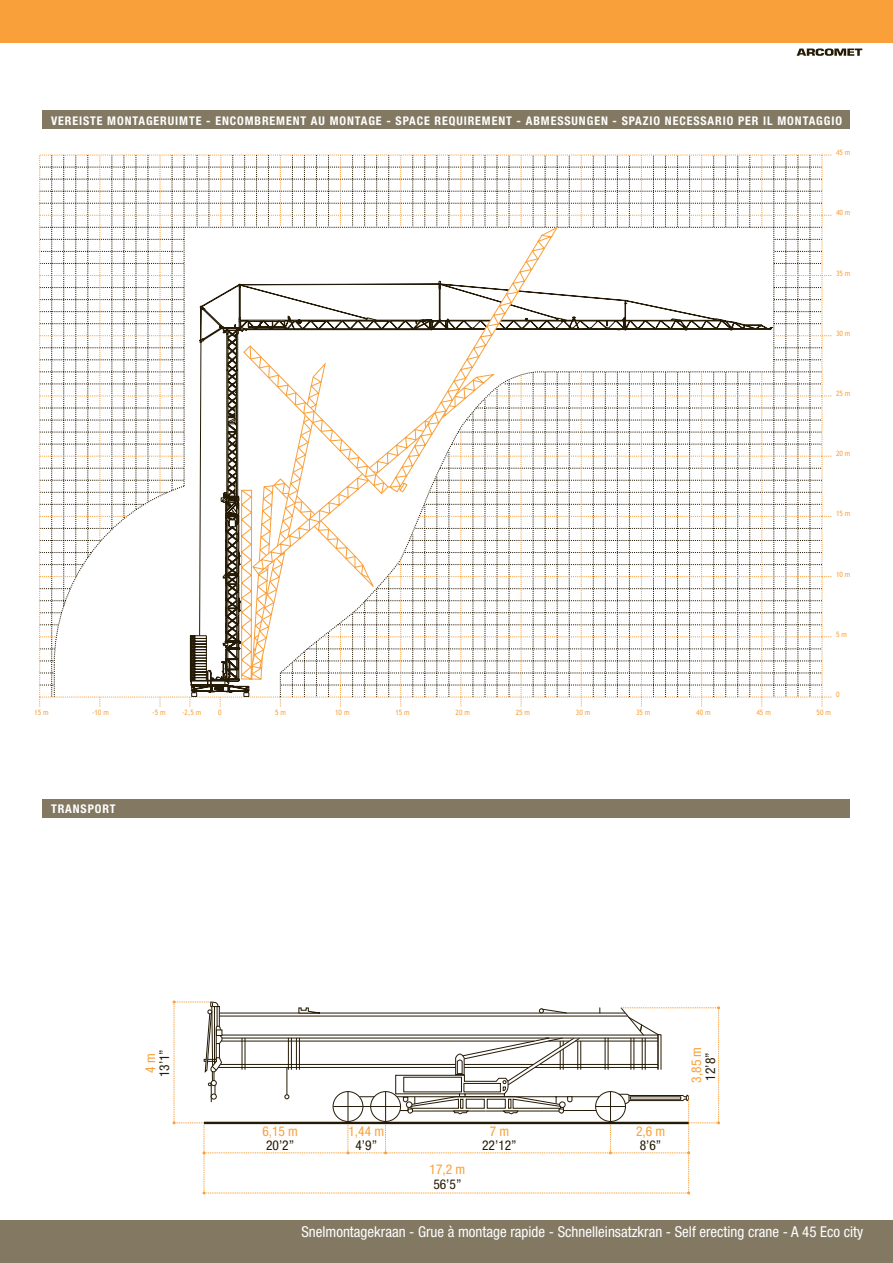
<style>
.page{position:relative;width:893px;height:1263px;background:#fff}
.page>*{position:absolute;margin:0;border:0;box-sizing:border-box;transform-origin:0 0}
.t1{font:condensed 15px "Helvetica Neue LT";color:#fff}
.t2{font:condensed 13.5px "Helvetica Neue LT";color:#251a05}
.t3{font:condensed 13.5px "Helvetica Neue LT";color:#f9a03a}
.t4{font:700 condensed 12px "Helvetica Neue LT";letter-spacing:.075em;color:#fff}
.t5{font:7.35px "Trebuchet MS";color:#f9a03a;scale:.9 1}
</style>
<div class="page">
<div style="left:0;top:1220px;width:893px;height:43px;background:#837963"></div>
<svg style="left:173px;top:1000px;width:547px;height:194px"></svg>
<svg style="left:39px;top:155px;width:793px;height:552px"></svg>
<svg style="left:250px;top:226px;width:308px;height:268px"></svg>
<div style="left:43px;top:799px;width:807px;height:19px;background:#837963"></div>
<div style="left:43px;top:111px;width:807px;height:18px;background:#837963"></div>
<svg style="left:797px;top:48px;width:65px;height:8px"></svg>
<div style="left:0;top:0;width:893px;height:43px;background:#f9a03a"></div>
<p class="t4" style="left:51px;top:113px;width:792px">VEREISTE MONTAGERUIMTE - ENCOMBREMENT AU MONTAGE - SPACE REQUIREMENT - ABMESSUNGEN - SPAZIO NECESSARIO PER IL MONTAGGIO</p>
<p class="t5" style="left:836px;top:148px;width:18px">45 m</p>
<p class="t5" style="left:836px;top:208px;width:18px">40 m</p>
<p class="t5" style="left:836px;top:269px;width:18px">35 m</p>
<p class="t5" style="left:836px;top:329px;width:18px">30 m</p>
<p class="t5" style="left:836px;top:389px;width:18px">25 m</p>
<p class="t5" style="left:836px;top:449px;width:18px">20 m</p>
<p class="t5" style="left:836px;top:509px;width:18px">15 m</p>
<p class="t5" style="left:836px;top:570px;width:18px">10 m</p>
<p class="t5" style="left:836px;top:630px;width:14px">5 m</p>
<p class="t5" style="left:836px;top:690px;width:5px">0</p>
<p class="t5" style="left:32px;top:708px;width:20px">-15 m</p>
<p class="t5" style="left:92px;top:708px;width:20px">-10 m</p>
<p class="t5" style="left:152px;top:708px;width:16px">-5 m</p>
<p class="t5" style="left:218px;top:708px;width:5px">0</p>
<p class="t5" style="left:275px;top:708px;width:14px">5 m</p>
<p class="t5" style="left:335px;top:708px;width:18px">10 m</p>
<p class="t5" style="left:395px;top:708px;width:18px">15 m</p>
<p class="t5" style="left:455px;top:708px;width:18px">20 m</p>
<p class="t5" style="left:516px;top:708px;width:18px">25 m</p>
<p class="t5" style="left:576px;top:708px;width:18px">30 m</p>
<p class="t5" style="left:636px;top:708px;width:18px">35 m</p>
<p class="t5" style="left:696px;top:708px;width:18px">40 m</p>
<p class="t5" style="left:756px;top:708px;width:18px">45 m</p>
<p class="t5" style="left:817px;top:708px;width:18px">50 m</p>
<p class="t5" style="left:182px;top:708px;width:23px">-2,5 m</p>
<p class="t4" style="left:51px;top:802px;width:66px">TRANSPORT</p>
<p class="t2" style="left:157px;top:1077px;width:30px;rotate:-90deg">13’1”</p>
<p class="t3" style="left:143px;top:1073px;width:21px;rotate:-90deg">4 m</p>
<p class="t3" style="left:262px;top:1124px;width:37px">6,15 m</p>
<p class="t3" style="left:348px;top:1124px;width:37px">1,44 m</p>
<p class="t2" style="left:266px;top:1138px;width:30px">20’2”</p>
<p class="t2" style="left:355px;top:1138px;width:23px">4’9”</p>
<p class="t3" style="left:430px;top:1162px;width:37px">17,2 m</p>
<p class="t2" style="left:433px;top:1176px;width:30px">56’5”</p>
<p class="t3" style="left:490px;top:1124px;width:21px">7 m</p>
<p class="t2" style="left:482px;top:1138px;width:36px">22’12”</p>
<p class="t3" style="left:636px;top:1124px;width:31px">2,6 m</p>
<p class="t2" style="left:640px;top:1138px;width:23px">8’6”</p>
<p class="t3" style="left:689px;top:1083px;width:37px;rotate:-90deg">3,85 m</p>
<p class="t2" style="left:703px;top:1080px;width:30px;rotate:-90deg">12’8”</p>
<p class="t1" style="left:301px;top:1222px;width:563px">Snelmontagekraan - Grue à montage rapide - Schnelleinsatzkran - Self erecting crane - A 45 Eco city</p>
</div>
